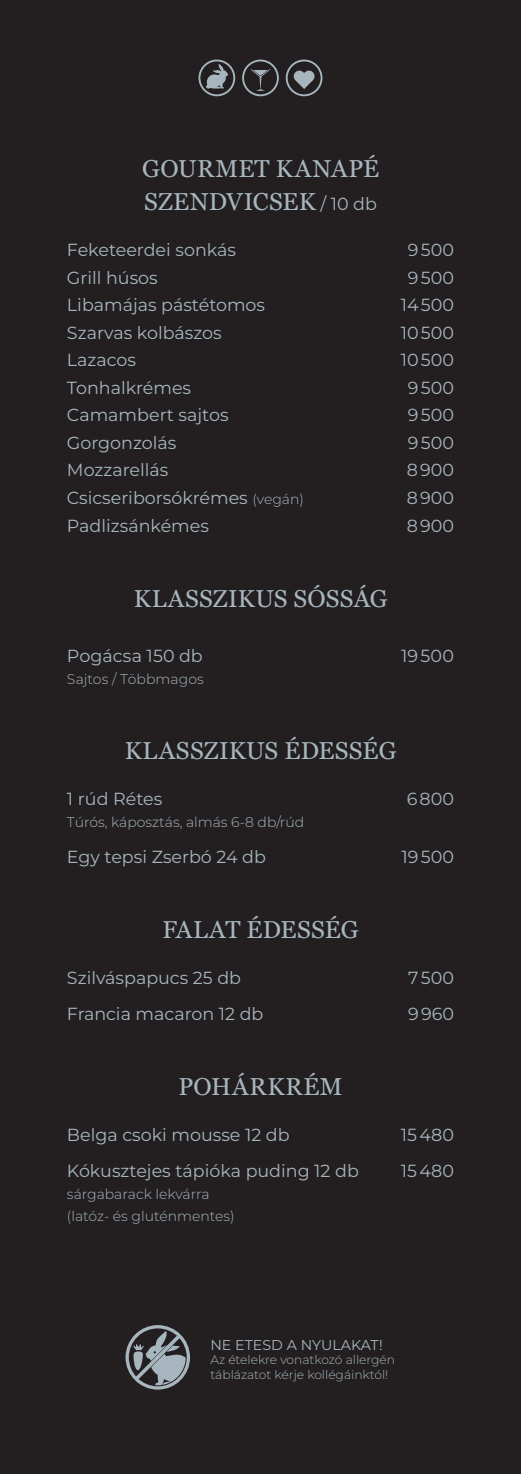
<style>
.page{position:relative;width:521px;height:1474px;background:#fff}
.page>*{position:absolute;margin:0;border:0;box-sizing:border-box;transform-origin:0 0}
.t1{font:24.5px/32.6px "Georgia";letter-spacing:.015em;color:#a7b6be}
.t2{font:24.5px "Georgia";letter-spacing:.035em;color:#a7b6be}
.t3{font:100 17.5px "Montserrat";color:#a7b6be}
.t4{font:100 14.17px "Montserrat";color:#a7b6be}
.t5{font:300 14px/22.1px "Montserrat";color:#a7b6be}
.t6{font:100 12.25px/14.7px "Montserrat";color:#a7b6be}
.s1{font-family:"Montserrat";font-weight:100;font-size:17.5px}
.s2{font-weight:300;font-size:14px}
</style>
<div class="page">
<div style="left:0;top:0;width:521px;height:1473px;background:#231f20"></div>
<svg style="left:286px;top:60px;width:36px;height:36px"></svg>
<svg style="left:198px;top:60px;width:37px;height:36px"></svg>
<svg style="left:242px;top:60px;width:37px;height:36px"></svg>
<svg style="left:126px;top:1325px;width:64px;height:64px"></svg>
<h1 class="t1" style="left:142px;top:153px;width:238px">GOURMET KANAPÉ<br>SZENDVICSEK <span class="s1">/ 10 db</span></h1>
<p class="t3" style="left:67px;top:238px;width:171px">Feketeerdei sonkás</p>
<p class="t3" style="left:408px;top:238px;width:48px">9 500</p>
<p class="t3" style="left:67px;top:266px;width:92px">Grill húsos</p>
<p class="t3" style="left:408px;top:266px;width:48px">9 500</p>
<p class="t3" style="left:67px;top:293px;width:200px">Libamájas pástétomos</p>
<p class="t3" style="left:401px;top:293px;width:55px">14 500</p>
<p class="t3" style="left:67px;top:321px;width:156px">Szarvas kolbászos</p>
<p class="t3" style="left:401px;top:321px;width:55px">10 500</p>
<p class="t3" style="left:67px;top:348px;width:71px">Lazacos</p>
<p class="t3" style="left:401px;top:348px;width:55px">10 500</p>
<p class="t3" style="left:67px;top:376px;width:126px">Tonhalkrémes</p>
<p class="t3" style="left:408px;top:376px;width:48px">9 500</p>
<p class="t3" style="left:67px;top:403px;width:163px">Camambert sajtos</p>
<p class="t3" style="left:408px;top:403px;width:48px">9 500</p>
<p class="t3" style="left:67px;top:431px;width:111px">Gorgonzolás</p>
<p class="t3" style="left:408px;top:431px;width:48px">9 500</p>
<p class="t3" style="left:67px;top:458px;width:103px">Mozzarellás</p>
<p class="t3" style="left:407px;top:458px;width:49px">8 900</p>
<p class="t3" style="left:67px;top:486px;width:239px">Csicseriborsókrémes <span class="s2">(vegán)</span></p>
<p class="t3" style="left:407px;top:486px;width:49px">8 900</p>
<p class="t3" style="left:67px;top:513px;width:143px">Padlizsánkémes</p>
<p class="t3" style="left:407px;top:513px;width:49px">8 900</p>
<h1 class="t1" style="left:134px;top:582px;width:255px">KLASSZIKUS SÓSSÁG</h1>
<p class="t3" style="left:67px;top:644px;width:137px">Pogácsa 150 db</p>
<p class="t3" style="left:401px;top:644px;width:54px">19 500</p>
<p class="t5" style="left:67px;top:667px;width:138px">Sajtos / Többmagos</p>
<h1 class="t1" style="left:125px;top:734px;width:273px">KLASSZIKUS ÉDESSÉG</h1>
<p class="t3" style="left:67px;top:787px;width:97px">1 rúd Rétes</p>
<p class="t3" style="left:407px;top:787px;width:49px">6 800</p>
<p class="t5" style="left:67px;top:810px;width:239px">Túrós, káposztás, almás 6-8 db/rúd</p>
<p class="t3" style="left:67px;top:845px;width:200px">Egy tepsi Zserbó 24 db</p>
<p class="t3" style="left:402px;top:845px;width:54px">19 500</p>
<h1 class="t1" style="left:163px;top:913px;width:198px">FALAT ÉDESSÉG</h1>
<p class="t3" style="left:67px;top:966px;width:176px">Szilváspapucs 25 db</p>
<p class="t3" style="left:408px;top:966px;width:47px">7 500</p>
<p class="t3" style="left:67px;top:1001px;width:198px">Francia macaron 12 db</p>
<p class="t3" style="left:408px;top:1001px;width:47px">9 960</p>
<h1 class="t2" style="left:179px;top:1071px;width:166px">POHÁRKRÉM</h1>
<p class="t3" style="left:67px;top:1123px;width:224px">Belga csoki mousse 12 db</p>
<p class="t3" style="left:401px;top:1123px;width:55px">15 480</p>
<p class="t3" style="left:67px;top:1158px;width:293px">Kókusztejes tápióka puding 12 db</p>
<p class="t3" style="left:401px;top:1158px;width:55px">15 480</p>
<p class="t5" style="left:67px;top:1182px;width:169px">sárgabarack lekvárra (latóz- és gluténmentes)</p>
<p class="t4" style="left:210px;top:1334px;width:174px">NE ETESD A NYULAKAT!</p>
<p class="t6" style="left:210px;top:1352px;width:186px">Az ételekre vonatkozó allergén táblázatot kérje kollégáinktól!</p>
</div>
